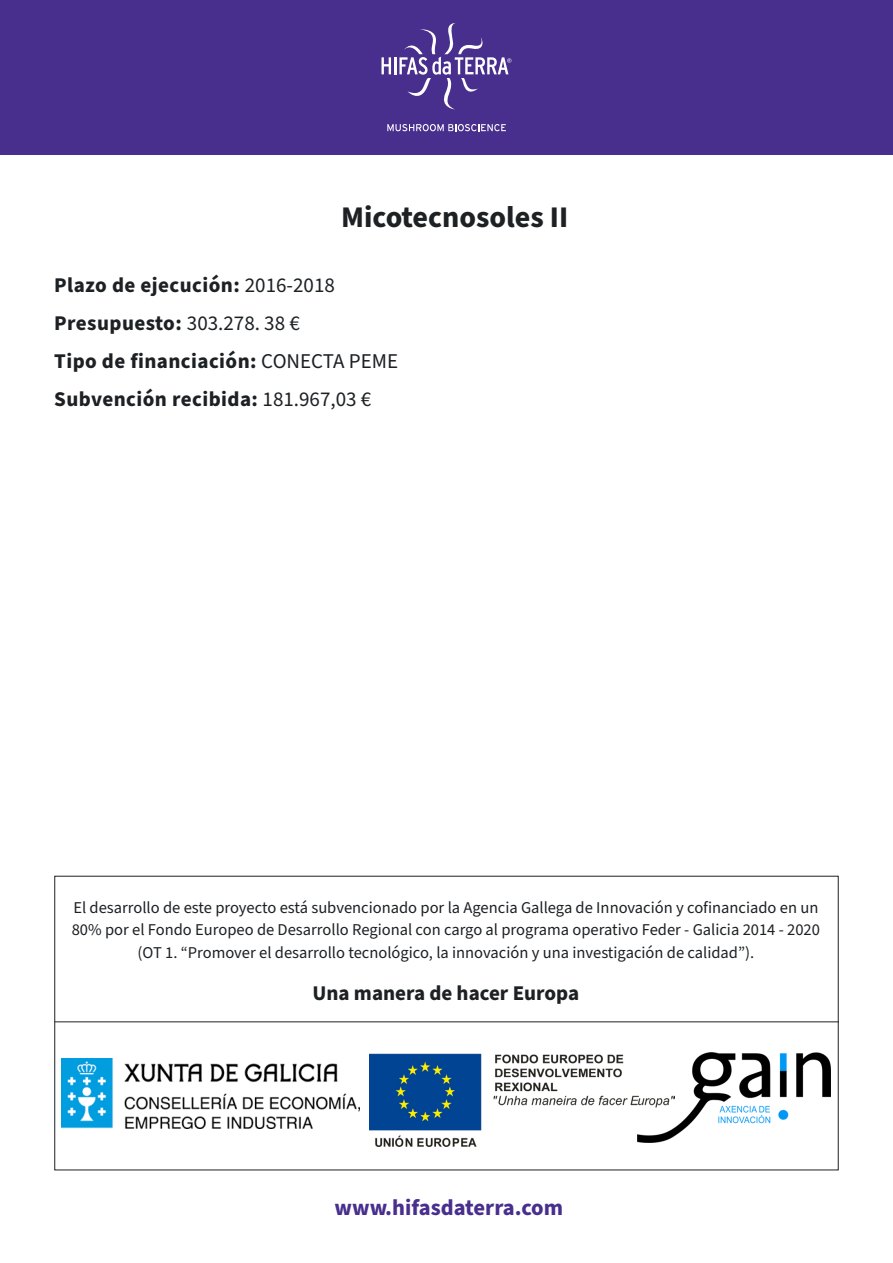
<style>
.page{position:relative;width:893px;height:1263px;background:#fff}
.page>*{position:absolute;margin:0;border:0;box-sizing:border-box;transform-origin:0 0}
.t1{font:700 30px "Source Sans Pro";color:#1d2124}
.t2{font:700 22.5px "Source Sans Pro";color:#482f8e}
.t3{font:700 21px/38.2px "Source Sans Pro";letter-spacing:.02em;color:#1d2124}
.t4{font:700 21px "Source Sans Pro";color:#1d2124}
.t5{font:16.5px/22.5px "Source Sans Pro";color:#1d2124;text-align:center}
.s1{font-weight:400}
</style>
<div class="page">
<div style="left:0;top:0;width:893px;height:154px;background:#482f8e"></div>
<svg style="left:381px;top:23px;width:130px;height:86px"></svg>
<svg style="left:387px;top:124px;width:119px;height:7px"></svg>
<hr style="left:55px;top:1021px;width:784px;height:1px;background:#231f20">
<img style="left:62px;top:1058px;width:297px;height:70px">
<img style="left:370px;top:1054px;width:290px;height:93px">
<img style="left:638px;top:1052px;width:193px;height:90px">
<h1 class="t1" style="left:341px;top:197px;width:229px">Micotecnosoles II</h1>
<p class="t3" style="left:54px;top:266px;width:345px">Plazo de ejecución: <span class="s1">2016-2018<br></span>Presupuesto: <span class="s1">303.278. 38 €<br></span>Tipo de financiación: <span class="s1">CONECTA PEME<br></span>Subvención recibida: <span class="s1">181.967,03 €</span></p>
<p class="t5" style="left:72px;top:896px;width:750px">El desarrollo de este proyecto está subvencionado por la Agencia Gallega de Innovación y cofinanciado en un<br>80% por el Fondo Europeo de Desarrollo Regional con cargo al programa operativo Feder - Galicia 2014 - 2020 (OT 1. “Promover el desarrollo tecnológico, la innovación y una investigación de calidad”).</p>
<p class="t4" style="left:313px;top:979px;width:268px">Una manera de hacer Europa</p>
<h2 class="t2" style="left:334px;top:1192px;width:230px">www.hifasdaterra.com</h2>
</div>
